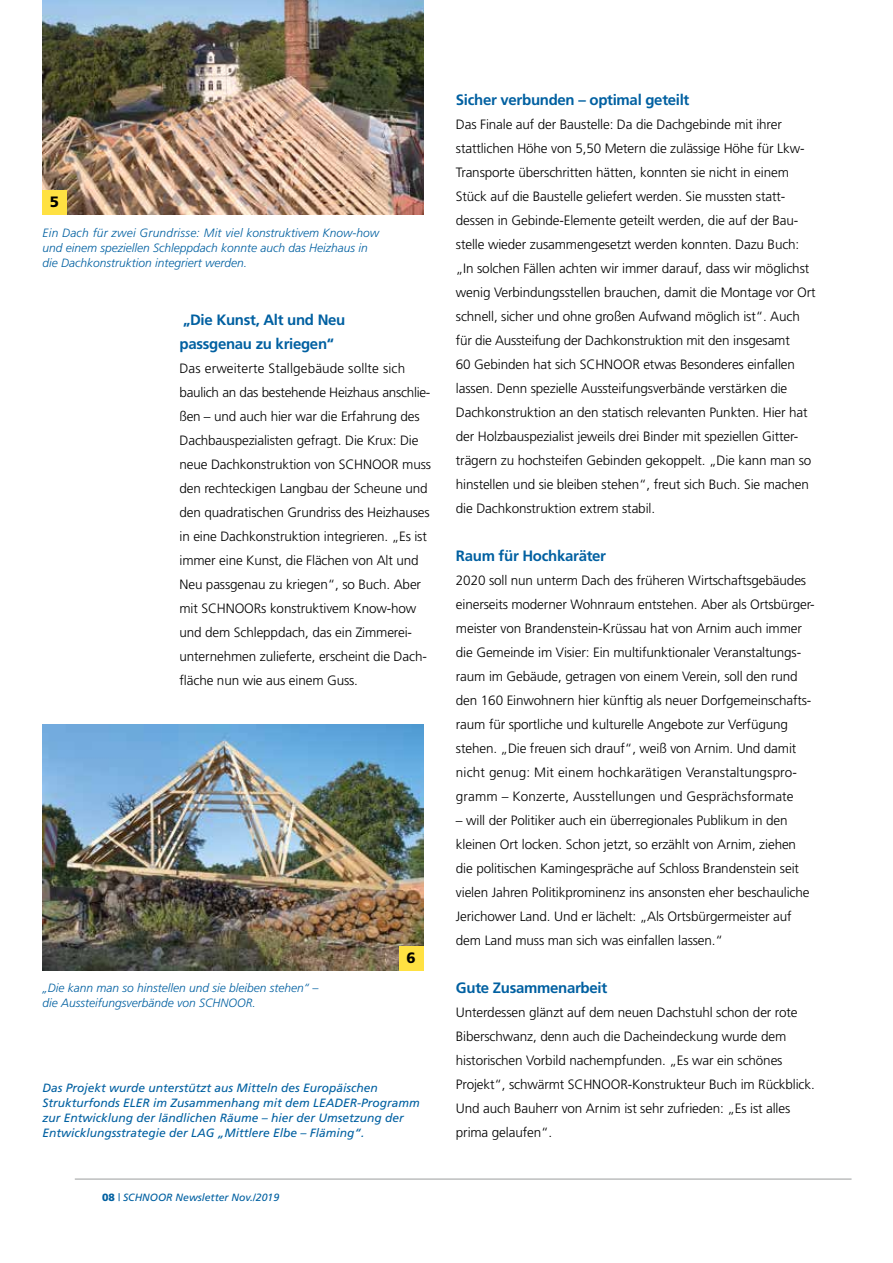
<style>
.page{position:relative;width:893px;height:1263px;background:#fff}
.page>*{position:absolute;margin:0;border:0;box-sizing:border-box;transform-origin:0 0}
.t1{font:700 15px/24px "Frutiger";letter-spacing:-.02em;color:#0060a1}
.t2{font:900 15px "Frutiger";color:#000}
.t3{font:300 13.5px/24px "Frutiger";letter-spacing:-.01em;color:#000}
.t4{font:italic 300 12px/15px "Frutiger";color:#0060a1}
.t5{font:italic 12px/15px "Frutiger";color:#0060a1}
.t6{font:italic 10.5px "Frutiger";color:#0060a1}
.s1{font-weight:900;font-style:normal}
</style>
<div class="page">
<img style="left:43px;top:0;width:380px;height:215px">
<img style="left:43px;top:724px;width:380px;height:246px">
<hr style="left:75px;top:1179px;width:776px;height:1px;background:#9c9d9d">
<hr style="left:892px;top:0;width:1px;height:442px;background:#dadada">
<div style="left:43px;top:190px;width:24px;height:25px;background:#ffe142"></div>
<div style="left:399px;top:946px;width:24px;height:24px;background:#ffe142"></div>
<svg style="left:892px;top:418px;width:1px;height:24px"></svg>
<p class="t2" style="left:50px;top:193px;width:11px">5</p>
<p class="t4" style="left:43px;top:225px;width:338px">Ein Dach für zwei Grundrisse: Mit viel konstruktivem Know-how und einem speziellen Schleppdach konnte auch das Heizhaus in die Dachkonstruktion integriert werden.</p>
<p class="t1" style="left:180px;top:308px;width:167px">„Die Kunst, Alt und Neu passgenau zu kriegen“</p>
<p class="t3" style="left:179px;top:357px;width:253px">Das erweiterte Stallgebäude sollte sich baulich an das bestehende Heizhaus anschlie&shy;ßen – und auch hier war die Erfahrung des Dachbauspezialisten gefragt. Die Krux: Die neue Dachkonstruktion von SCHNOOR muss den rechteckigen Langbau der Scheune und den quadratischen Grundriss des Heizhauses in eine Dachkonstruktion integrieren. „Es ist immer eine Kunst, die Flächen von Alt und Neu passgenau zu kriegen“, so Buch. Aber mit SCHNOORs konstruktivem Know-how und dem Schleppdach, das ein Zimmerei&shy;unternehmen zulieferte, erscheint die Dach&shy;fläche nun wie aus einem Guss.</p>
<p class="t4" style="left:43px;top:980px;width:278px">„Die kann man so hinstellen und sie bleiben stehen“ – die Aussteifungsverbände von SCHNOOR.</p>
<p class="t2" style="left:406px;top:948px;width:11px">6</p>
<p class="t5" style="left:43px;top:1081px;width:379px">Das Projekt wurde unterstützt aus Mitteln des Europäischen Strukturfonds ELER im Zusammenhang mit dem LEADER-Programm zur Entwicklung der ländlichen Räume – hier der Umsetzung der Entwicklungsstrategie der LAG „Mittlere Elbe – Fläming“.</p>
<p class="t6" style="left:102px;top:1191px;width:179px"><span class="s1">08</span> | SCHNOOR Newsletter Nov./2019</p>
<p class="t1" style="left:456px;top:88px;width:235px">Sicher verbunden – optimal geteilt</p>
<p class="t3" style="left:456px;top:113px;width:361px">Das Finale auf der Baustelle: Da die Dachgebinde mit ihrer stattlichen Höhe von 5,50 Metern die zulässige Höhe für Lkw-Transporte überschritten hätten, konnten sie nicht in einem Stück auf die Baustelle geliefert werden. Sie mussten statt&shy;dessen in Gebinde-Elemente geteilt werden, die auf der Bau&shy;stelle wieder zusammengesetzt werden konnten. Dazu Buch: „In solchen Fällen achten wir immer darauf, dass wir möglichst wenig Verbindungsstellen brauchen, damit die Montage vor Ort schnell, sicher und ohne großen Aufwand möglich ist“. Auch für die Aussteifung der Dachkonstruktion mit den insgesamt<br>60 Gebinden hat sich SCHNOOR etwas Besonderes einfallen lassen. Denn spezielle Aussteifungsverbände verstärken die Dachkonstruktion an den statisch relevanten Punkten. Hier hat der Holzbauspezialist jeweils drei Binder mit speziellen Gitter&shy;trägern zu hochsteifen Gebinden gekoppelt. „Die kann man so hinstellen und sie bleiben stehen“, freut sich Buch. Sie machen die Dachkonstruktion extrem stabil.</p>
<p class="t1" style="left:456px;top:544px;width:152px">Raum für Hochkaräter</p>
<p class="t3" style="left:456px;top:569px;width:360px">2020 soll nun unterm Dach des früheren Wirtschaftsgebäudes einerseits moderner Wohnraum entstehen. Aber als Ortsbürger&shy;meister von Brandenstein-Krüssau hat von Arnim auch immer die Gemeinde im Visier: Ein multifunktionaler Veranstaltungs&shy;raum im Gebäude, getragen von einem Verein, soll den rund den 160 Einwohnern hier künftig als neuer Dorfgemeinschafts&shy;raum für sportliche und kulturelle Angebote zur Verfügung stehen. „Die freuen sich drauf“, weiß von Arnim. Und damit nicht genug: Mit einem hochkarätigen Veranstaltungspro&shy;gramm – Konzerte, Ausstellungen und Gesprächsformate</p>
<p class="t3" style="left:456px;top:809px;width:355px">– will der Politiker auch ein überregionales Publikum in den kleinen Ort locken. Schon jetzt, so erzählt von Arnim, ziehen die politischen Kamingespräche auf Schloss Brandenstein seit vielen Jahren Politikprominenz ins ansonsten eher beschauliche Jerichower Land. Und er lächelt: „Als Ortsbürgermeister auf dem Land muss man sich was einfallen lassen.“</p>
<p class="t1" style="left:456px;top:976px;width:153px">Gute Zusammenarbeit</p>
<p class="t3" style="left:456px;top:1001px;width:360px">Unterdessen glänzt auf dem neuen Dachstuhl schon der rote Biberschwanz, denn auch die Dacheindeckung wurde dem historischen Vorbild nachempfunden. „Es war ein schönes Projekt“, schwärmt SCHNOOR-Konstrukteur Buch im Rückblick.<br>Und auch Bauherr von Arnim ist sehr zufrieden: „Es ist alles prima gelaufen“.</p>
</div>
